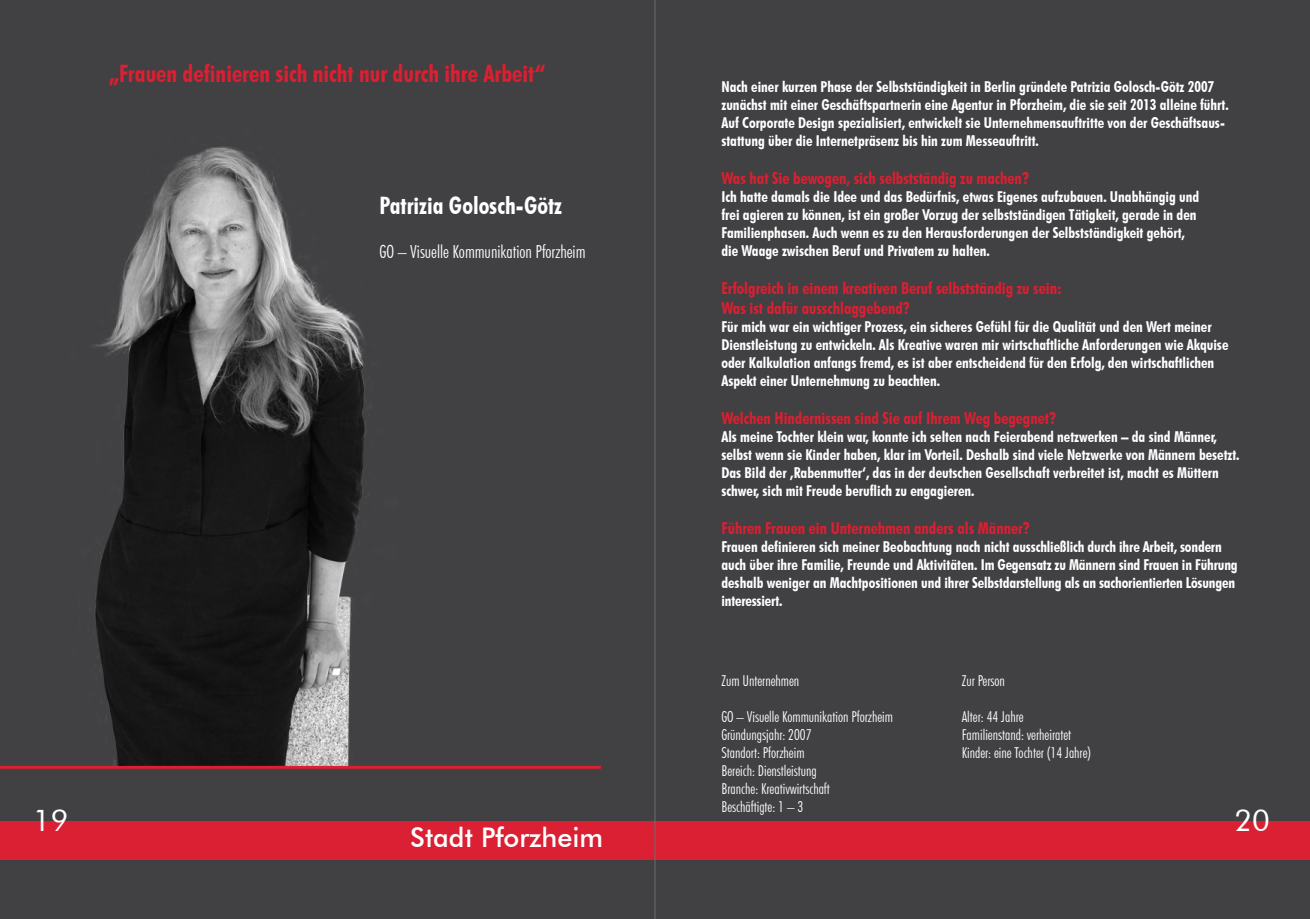
<style>
.page{position:relative;width:1310px;height:919px;background:#fff}
.page>*{position:absolute;margin:0;border:0;box-sizing:border-box;transform-origin:0 0}
.t1{font:30px "Futura BT";color:#fff}
.t2{font:500 27px "Futura BT";color:#fff}
.t3{font:700 condensed 24px "Futura BT";color:#da2032}
.t4{font:700 condensed 24px "Futura BT";color:#fff}
.t5{font:300 condensed 18px "Futura BT";color:#fff}
.t6{font:700 condensed 16.5px/19.8px "Futura BT";color:#da2032}
.t7{font:700 condensed 15px/18px "Futura BT";color:#fff}
.t8{font:300 condensed 15px/18px "Futura BT";color:#fff}
</style>
<div class="page">
<div style="left:0;top:0;width:1310px;height:918px;background:#414042"></div>
<div style="left:0;top:821px;width:1310px;height:38px;background:#da2032"></div>
<img style="left:94px;top:146px;width:272px;height:619px">
<hr style="left:0;top:765px;width:601px;height:3px;background:#da2032">
<hr style="left:655px;top:0;width:1px;height:918px;background:#6d6e71">
<h3 class="t3" style="left:109px;top:59px;width:438px">„Frauen definieren sich nicht nur durch ihre Arbeit“</h3>
<h3 class="t4" style="left:379px;top:191px;width:184px">Patrizia Golosch-Götz</h3>
<p class="t5" style="left:379px;top:240px;width:207px">GO – Visuelle Kommunikation Pforzheim</p>
<p class="t7" style="left:721px;top:78px;width:509px">Nach einer kurzen Phase der Selbstständigkeit in Berlin gründete Patrizia Golosch-Götz 2007 zunächst mit einer Geschäftspartnerin eine Agentur in Pforzheim, die sie seit 2013 alleine führt.<br>Auf Corporate Design spezialisiert, entwickelt sie Unternehmensauftritte von der Geschäftsaus&shy;stattung ü ber die Internetpräsenz bis hin zum Messeauftritt.</p>
<p class="t6" style="left:721px;top:168px;width:309px">Was hat Sie bewogen, sich selbstständig zu machen?</p>
<p class="t7" style="left:721px;top:188px;width:479px">Ich hatte damals die Idee und das Bedürfnis, etwas Eigenes aufzubauen. Unabhängig und frei agieren zu können, ist ein großer Vorzug der selbstständigen Tätigkeit, gerade in den Familienphasen. Auch wenn es zu den Herausforderungen der Selbstständigkeit gehört, die Waage zwischen Beruf und Privatem zu halten.</p>
<p class="t6" style="left:721px;top:278px;width:342px">Erfolgreich in einem kreativen Beruf selbstständig zu sein:<br>Was ist dafür ausschlaggebend?</p>
<p class="t7" style="left:721px;top:317px;width:508px">Für mich war ein wichtiger Prozess, ein sicheres Gefühl für die Qualität und den Wert meiner Dienstleistung zu entwickeln. Als Kreative waren mir wirtschaftliche Anforderungen wie Akquise oder Kalkulation anfangs fremd, es ist aber entscheidend für den Erfolg, den wirtschaftlichen Aspekt einer Unternehmung zu beachten.</p>
<p class="t6" style="left:721px;top:407px;width:336px">Welchen Hindernissen sind Sie auf Ihrem Weg begegnet?</p>
<p class="t7" style="left:721px;top:427px;width:520px">Als meine Tochter klein war, konnte ich selten nach Feierabend netzwerken – da sind Männer, selbst wenn sie Kinder haben, klar im Vorteil. Deshalb sind viele Netzwerke von Männern besetzt.<br>Das Bild der ‚Rabenmutter‘, das in der deutschen Gesellschaft verbreitet ist, macht es Müttern schwer, sich mit Freude beruflich zu engagieren.</p>
<p class="t6" style="left:721px;top:517px;width:310px">Führen Frauen ein Unternehmen anders als Männer?</p>
<p class="t7" style="left:721px;top:537px;width:518px">Frauen definieren sich meiner Beobachtung nach nicht ausschließlich durch ihre Arbeit, sondern auch über ihre Familie, Freunde und Aktivitäten. Im Gegensatz zu Männern sind Frauen in Führung deshalb weniger an Machtpositionen und ihrer Selbstdarstellung als an sachorientierten Lösungen interessiert.</p>
<p class="t8" style="left:721px;top:671px;width:79px">Zum Unternehmen</p>
<p class="t8" style="left:721px;top:707px;width:173px">GO – Visuelle Kommunikation Pforzheim<br>Gründungsjahr: 2007<br>Standort: Pforzheim<br>Bereich: Dienstleistung<br>Branche: Kreativwirtschaft<br>Beschäftigte: 1 – 3</p>
<p class="t8" style="left:962px;top:671px;width:45px">Zur Person</p>
<p class="t8" style="left:962px;top:707px;width:131px">Alter: 44 Jahre<br>Familienstand: verheiratet<br>Kinder: eine Tochter (14 Jahre)</p>
<h1 class="t1" style="left:33px;top:802px;width:37px">19</h1>
<h1 class="t1" style="left:1234px;top:802px;width:37px">20</h1>
<h2 class="t2" style="left:410px;top:820px;width:194px">Stadt Pforzheim</h2>
</div>
